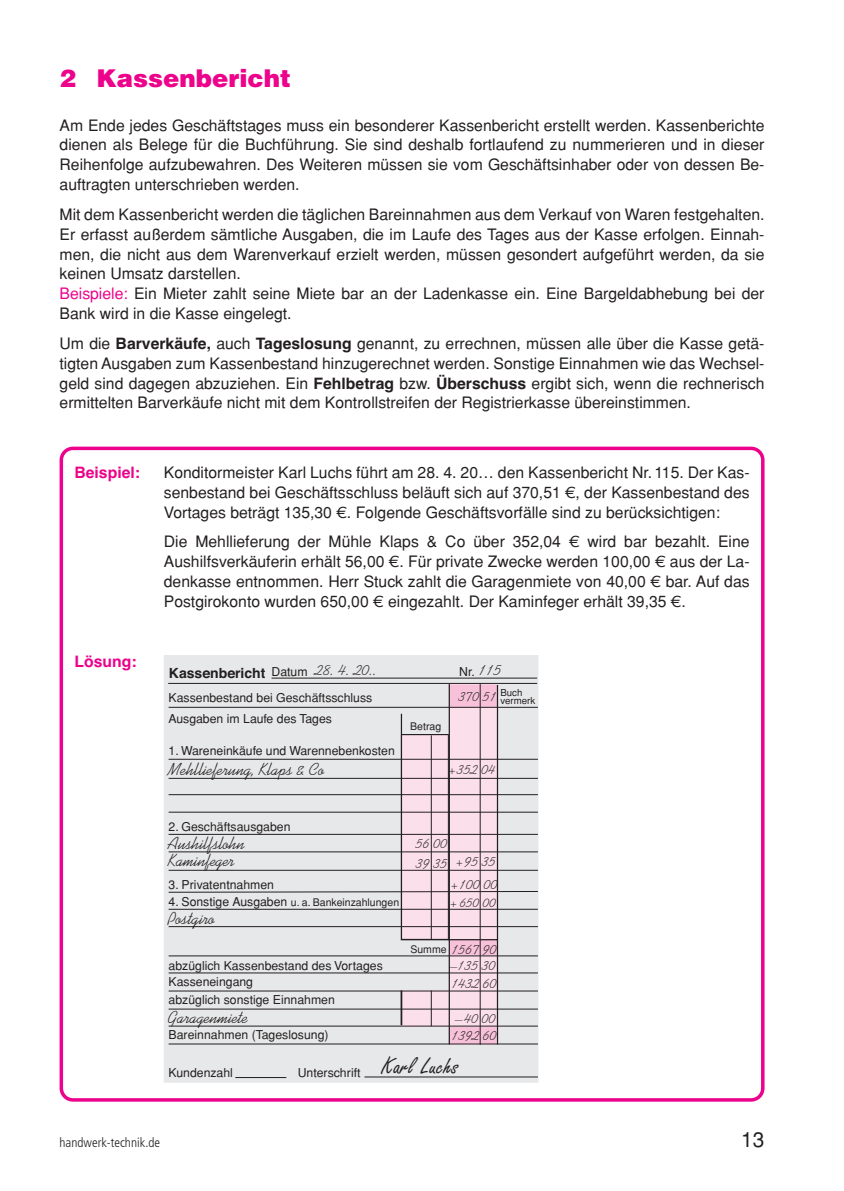
<style>
.page{position:relative;width:844px;height:1191px;background:#fff}
.page>*{position:absolute;margin:0;border:0;box-sizing:border-box;transform-origin:0 0}
.t1{font:900 24.5px "Helvetica";color:#ed028c}
.t2{font:24.5px "Freestyle Script";color:#231f20}
.t3{font:21px "Helvetica";color:#231f20}
.t4{font:17.5px/17px "Kaufmann";color:#231f20}
.t5{font:15.75px/19.8px "Helvetica";color:#231f20;text-align:justify}
.t6{font:15.75px/19.9px "Kaufmann";color:#231f20}
.t7{font:700 15.75px "Helvetica";color:#ed028c}
.t8{font:14.88px "Kaufmann";color:#231f20}
.t9{font:700 14px "Helvetica";color:#231f20}
.t10{font:300 condensed 13.12px "Frutiger LT Std";color:#231f20}
.t11{font:12.25px/16.3px "Helvetica";color:#231f20}
.t12{font:10.5px "Helvetica";color:#231f20}
.t13{font:9.62px "Helvetica";color:#231f20}
.s1{color:#ed028c}
.s2{font-weight:700}
.s3{font-family:"Euro Signs IIBQ"}
.s4{font-weight:400;font-size:12.25px}
.s5{font-size:12.25px}
</style>
<div class="page">
<svg style="left:59px;top:446px;width:706px;height:656px"></svg>
<h1 class="t1" style="left:60px;top:69px;width:233px">2 Kassenbericht</h1>
<p class="t5" style="left:60px;top:115px;width:706px">Am Ende jedes Geschäftstages muss ein besonderer Kassenbericht erstellt werden. Kassenberichte dienen als Belege für die Buchführung. Sie sind deshalb fortlaufend zu nummerieren und in dieser Reihenfolge aufzubewahren. Des Weiteren müssen sie vom Geschäftsinhaber oder von dessen Be&shy;auftragten unterschrieben werden.</p>
<p class="t5" style="left:60px;top:205px;width:706px;text-align:left">Mit dem Kassenbericht werden die täglichen Bareinnahmen aus dem Verkauf von Waren festgehalten.<br>Er erfasst außerdem sämtliche Ausgaben, die im Laufe des Tages aus der Kasse erfolgen. Einnah&shy;men, die nicht aus dem Warenverkauf erzielt werden, müssen gesondert aufgeführt werden, da sie keinen Umsatz darstellen.<br><span class="s1">Beispiele:</span> Ein Mieter zahlt seine Miete bar an der Ladenkasse ein. Eine Bargeldabhebung bei der Bank wird in die Kasse eingelegt.</p>
<p class="t5" style="left:60px;top:333px;width:706px">Um die <span class="s2">Barverkäufe,</span> auch <span class="s2">Tageslosung</span> genannt, zu errechnen, müssen alle über die Kasse getä&shy;tigten Ausgaben zum Kassenbestand hinzugerechnet werden. Sonstige Einnahmen wie das Wechsel&shy;geld sind dagegen abzuziehen. Ein <span class="s2">Fehlbetrag</span> bzw. <span class="s2">Überschuss</span> ergibt sich, wenn die rechnerisch ermittelten Barverkäufe nicht mit dem Kontrollstreifen der Registrierkasse übereinstimmen.</p>
<p class="t7" style="left:74px;top:463px;width:67px">Beispiel:</p>
<p class="t5" style="left:164px;top:462px;width:587px">Konditormeister Karl Luchs führt am 28. 4. 20… den Kassenbericht Nr.115. Der Kas&shy;senbestand bei Geschäftsschluss beläuft sich auf 370,51 <span class="s3">$</span>, der Kassenbestand des Vortages beträgt 135,30 <span class="s3">$</span>. Folgende Geschäftsvorfälle sind zu berücksichtigen:</p>
<p class="t5" style="left:164px;top:532px;width:587px">Die Mehllieferung der Mühle Klaps &amp; Co über 352,04 <span class="s3">$</span> wird bar bezahlt. Eine Aushilfsverkäuferin erhält 56,00 <span class="s3">$</span>. Für private Zwecke werden 100,00 <span class="s3">$</span> aus der La&shy;denkasse entnommen. Herr Stuck zahlt die Garagenmiete von 40,00 <span class="s3">$</span> bar. Auf das Postgirokonto wurden 650,00 <span class="s3">$</span> eingezahlt. Der Kaminfeger erhält 39,35 <span class="s3">$</span>.</p>
<p class="t7" style="left:74px;top:652px;width:64px">Lösung:</p>
<p class="t4" style="left:315px;top:662px;width:64px">28. 4. 20..</p>
<p class="t4" style="left:478px;top:662px;width:25px">115</p>
<p class="t6" style="left:458px;top:687px;width:40px">370 51</p>
<p class="t9" style="left:169px;top:660px;width:140px">Kassenbericht <span class="s4">Datum</span></p>
<p class="t11" style="left:459px;top:664px;width:17px">Nr.</p>
<p class="t13" style="left:500px;top:686px;width:23px">Buch</p>
<p class="t11" style="left:168px;top:689px;width:205px">Kassenbestand bei Geschäftsschluss</p>
<p class="t13" style="left:500px;top:695px;width:36px">vermerk</p>
<p class="t11" style="left:168px;top:710px;width:165px">Ausgaben im Laufe des Tages</p>
<p class="t11" style="left:168px;top:742px;width:228px">1. Wareneinkäufe und Warennebenkosten</p>
<p class="t12" style="left:410px;top:720px;width:32px">Betrag</p>
<p class="t4" style="left:168px;top:763px;width:157px">Mehllieferung, Klaps &amp; Co</p>
<p class="t11" style="left:168px;top:818px;width:123px">2. Geschäftsausgaben</p>
<p class="t4" style="left:168px;top:837px;width:78px">Aushilfslohn<br>Kaminfeger</p>
<p class="t6" style="left:447px;top:760px;width:49px">+352 04</p>
<p class="t6" style="left:416px;top:834px;width:33px">56 00<br>39 35</p>
<p class="t6" style="left:455px;top:852px;width:42px">+95 35</p>
<p class="t11" style="left:168px;top:876px;width:107px">3. Privatentnahmen</p>
<p class="t12" style="left:168px;top:896px;width:232px"><span class="s5">4. Sonstige Ausgaben</span> u. a. Bankeinzahlungen</p>
<p class="t6" style="left:449px;top:875px;width:49px">+100 00</p>
<p class="t8" style="left:449px;top:896px;width:48px">+650 00</p>
<p class="t6" style="left:449px;top:942px;width:49px;line-height:16.1px">1567 90 –135 30</p>
<p class="t6" style="left:451px;top:974px;width:47px">1432 60</p>
<p class="t4" style="left:168px;top:911px;width:48px">Postgiro</p>
<p class="t12" style="left:410px;top:943px;width:38px">Summe</p>
<p class="t11" style="left:168px;top:957px;width:216px">abzüglich Kassenbestand des Vortages<br>Kasseneingang</p>
<p class="t11" style="left:168px;top:991px;width:168px">abzüglich sonstige Einnahmen</p>
<p class="t11" style="left:168px;top:1026px;width:161px">Bareinnahmen (Tageslosung)</p>
<p class="t11" style="left:168px;top:1064px;width:66px">Kundenzahl</p>
<p class="t11" style="left:298px;top:1064px;width:64px">Unterschrift</p>
<p class="t4" style="left:168px;top:1010px;width:81px">Garagenmiete</p>
<p class="t6" style="left:455px;top:1009px;width:42px">–40 00</p>
<h1 class="t2" style="left:381px;top:1051px;width:78px">Karl Luchs</h1>
<p class="t6" style="left:451px;top:1026px;width:47px">1392 60</p>
<p class="t10" style="left:60px;top:1137px;width:102px">handwerk-technik.de</p>
<h2 class="t3" style="left:741px;top:1127px;width:25px">13</h2>
</div>
